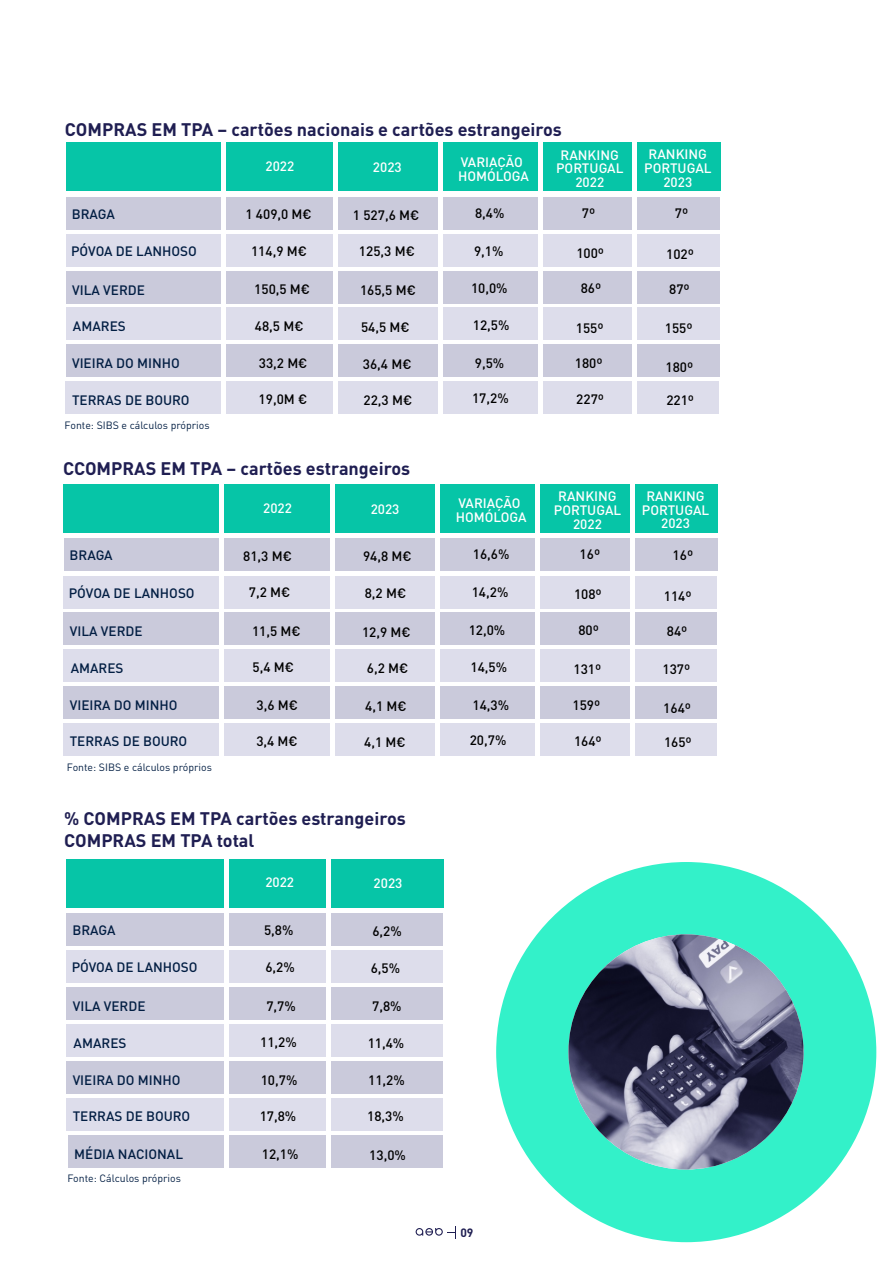
<style>
.page{position:relative;width:893px;height:1263px;background:#fff}
.page>*{position:absolute;margin:0;border:0;box-sizing:border-box;transform-origin:0 0}
.t1{font:700 18px/22px "DIN Pro";color:#1f1e52}
.t2{font:500 13.5px "DIN Pro";color:#000}
.t3{font:500 13.5px "DIN Pro";color:#021e43}
.t4{font:500 13.5px/14px "DIN Pro";color:#fff;text-align:center}
.t5{font:700 12px "DIN Pro";color:#1f1e52}
.t6{font:10.5px "DIN Pro";color:#021e43}
</style>
<div class="page">
<div style="left:66px;top:197px;width:654px;height:32px;background:#cacadb"></div>
<div style="left:64px;top:538px;width:654px;height:33px;background:#cacadb"></div>
<div style="left:66px;top:271px;width:653px;height:32px;background:#cacadb"></div>
<div style="left:63px;top:613px;width:654px;height:32px;background:#cacadb"></div>
<div style="left:66px;top:345px;width:653px;height:32px;background:#cacadb"></div>
<div style="left:63px;top:686px;width:654px;height:32px;background:#cacadb"></div>
<div style="left:66px;top:234px;width:653px;height:32px;background:#ddddeb"></div>
<div style="left:63px;top:576px;width:654px;height:32px;background:#ddddeb"></div>
<div style="left:66px;top:308px;width:653px;height:32px;background:#ddddeb"></div>
<div style="left:63px;top:649px;width:654px;height:32px;background:#ddddeb"></div>
<div style="left:65px;top:382px;width:654px;height:32px;background:#ddddeb"></div>
<div style="left:63px;top:723px;width:654px;height:32px;background:#ddddeb"></div>
<div style="left:66px;top:142px;width:654px;height:49px;background:#06c5a7"></div>
<div style="left:63px;top:484px;width:655px;height:49px;background:#06c5a7"></div>
<div style="left:221px;top:134px;width:5px;height:286px;background:#fff"></div>
<div style="left:219px;top:475px;width:5px;height:286px;background:#fff"></div>
<hr style="left:333px;top:130px;width:4px;height:286px;background:#fff">
<div style="left:330px;top:472px;width:5px;height:286px;background:#fff"></div>
<hr style="left:538px;top:133px;width:4px;height:286px;background:#fff">
<div style="left:535px;top:475px;width:5px;height:285px;background:#fff"></div>
<div style="left:438px;top:141px;width:5px;height:286px;background:#fff"></div>
<hr style="left:436px;top:482px;width:4px;height:286px;background:#fff">
<div style="left:632px;top:137px;width:5px;height:285px;background:#fff"></div>
<div style="left:630px;top:478px;width:5px;height:286px;background:#fff"></div>
<div style="left:66px;top:913px;width:377px;height:32px;background:#cacadb"></div>
<div style="left:66px;top:987px;width:377px;height:32px;background:#cacadb"></div>
<div style="left:66px;top:1061px;width:377px;height:32px;background:#cacadb"></div>
<div style="left:68px;top:1135px;width:375px;height:33px;background:#cacadb"></div>
<div style="left:66px;top:951px;width:377px;height:32px;background:#ddddeb"></div>
<div style="left:66px;top:1024px;width:377px;height:32px;background:#ddddeb"></div>
<div style="left:66px;top:1098px;width:377px;height:32px;background:#ddddeb"></div>
<div style="left:66px;top:859px;width:377px;height:48px;background:#06c5a7"></div>
<div style="left:326px;top:790px;width:5px;height:378px;background:#fff"></div>
<hr style="left:225px;top:851px;width:4px;height:325px;background:#fff">
<svg style="left:496px;top:862px;width:380px;height:380px;fill:#33f1c9"></svg>
<img style="left:568px;top:934px;width:236px;height:235px;border-radius:50%">
<svg style="left:416px;top:1226px;width:40px;height:12px"></svg>
<h1 class="t1" style="left:65px;top:120px;width:498px">COMPRAS EM TPA – cartões nacionais e cartões estrangeiros</h1>
<p class="t4" style="left:266px;top:161px;width:30px">2022</p>
<p class="t4" style="left:373px;top:162px;width:30px">2023</p>
<p class="t4" style="left:458px;top:156px;width:72px;text-align:left">VARIAÇÃO<br>HOMÓLOGA</p>
<p class="t4" style="left:556px;top:149px;width:69px">RANKING<br>PORTUGAL<br>2022</p>
<p class="t4" style="left:644px;top:149px;width:69px">RANKING<br>PORTUGAL<br>2023</p>
<p class="t3" style="left:72px;top:209px;width:45px">BRAGA</p>
<p class="t2" style="left:245px;top:209px;width:68px">1 409,0 M€</p>
<p class="t2" style="left:353px;top:210px;width:68px">1 527,6 M€</p>
<p class="t2" style="left:475px;top:208px;width:31px">8,4%</p>
<p class="t2" style="left:582px;top:208px;width:15px">7º</p>
<p class="t2" style="left:675px;top:209px;width:15px">7º</p>
<p class="t3" style="left:71px;top:246px;width:127px">PÓVOA DE LANHOSO</p>
<p class="t2" style="left:251px;top:246px;width:57px">114,9 M€</p>
<p class="t2" style="left:359px;top:247px;width:57px">125,3 M€</p>
<p class="t2" style="left:474px;top:246px;width:31px">9,1%</p>
<p class="t2" style="left:576px;top:248px;width:29px">100º</p>
<p class="t2" style="left:666px;top:249px;width:29px">102º</p>
<p class="t3" style="left:72px;top:285px;width:74px">VILA VERDE</p>
<p class="t2" style="left:254px;top:285px;width:57px">150,5 M€</p>
<p class="t2" style="left:360px;top:285px;width:57px">165,5 M€</p>
<p class="t2" style="left:471px;top:284px;width:38px">10,0%</p>
<p class="t2" style="left:581px;top:284px;width:22px">86º</p>
<p class="t2" style="left:669px;top:285px;width:22px">87º</p>
<p class="t3" style="left:73px;top:322px;width:54px">AMARES</p>
<p class="t2" style="left:255px;top:321px;width:50px">48,5 M€</p>
<p class="t2" style="left:361px;top:322px;width:50px">54,5 M€</p>
<p class="t2" style="left:473px;top:320px;width:38px">12,5%</p>
<p class="t2" style="left:576px;top:323px;width:29px">155º</p>
<p class="t2" style="left:665px;top:323px;width:29px">155º</p>
<p class="t3" style="left:72px;top:359px;width:109px">VIEIRA DO MINHO</p>
<p class="t2" style="left:259px;top:359px;width:50px">33,2 M€</p>
<p class="t2" style="left:363px;top:359px;width:50px">36,4 M€</p>
<p class="t2" style="left:475px;top:358px;width:31px">9,5%</p>
<p class="t2" style="left:575px;top:359px;width:29px">180º</p>
<p class="t2" style="left:666px;top:362px;width:29px">180º</p>
<p class="t3" style="left:72px;top:395px;width:119px">TERRAS DE BOURO</p>
<p class="t2" style="left:259px;top:395px;width:50px">19,0M €</p>
<p class="t2" style="left:364px;top:395px;width:50px">22,3 M€</p>
<p class="t2" style="left:472px;top:393px;width:38px">17,2%</p>
<p class="t2" style="left:576px;top:394px;width:29px">227º</p>
<p class="t2" style="left:666px;top:395px;width:29px">221º</p>
<p class="t6" style="left:65px;top:421px;width:147px">Fonte: SIBS e cálculos próprios</p>
<h1 class="t1" style="left:63px;top:459px;width:349px">CCOMPRAS EM TPA – cartões estrangeiros</h1>
<p class="t4" style="left:263px;top:502px;width:30px">2022</p>
<p class="t4" style="left:371px;top:503px;width:30px">2023</p>
<p class="t4" style="left:456px;top:498px;width:72px;text-align:left">VARIAÇÃO<br>HOMÓLOGA</p>
<p class="t4" style="left:554px;top:491px;width:69px">RANKING<br>PORTUGAL<br>2022</p>
<p class="t4" style="left:642px;top:490px;width:69px">RANKING<br>PORTUGAL<br>2023</p>
<p class="t3" style="left:70px;top:551px;width:45px">BRAGA</p>
<p class="t2" style="left:243px;top:551px;width:50px">81,3 M€</p>
<p class="t2" style="left:363px;top:552px;width:50px">94,8 M€</p>
<p class="t2" style="left:473px;top:550px;width:38px">16,6%</p>
<p class="t2" style="left:580px;top:549px;width:22px">16º</p>
<p class="t2" style="left:673px;top:550px;width:22px">16º</p>
<p class="t3" style="left:69px;top:588px;width:127px">PÓVOA DE LANHOSO</p>
<p class="t2" style="left:249px;top:588px;width:43px">7,2 M€</p>
<p class="t2" style="left:365px;top:588px;width:43px">8,2 M€</p>
<p class="t2" style="left:472px;top:588px;width:38px">14,2%</p>
<p class="t2" style="left:574px;top:589px;width:29px">108º</p>
<p class="t2" style="left:664px;top:591px;width:29px">114º</p>
<p class="t3" style="left:70px;top:627px;width:74px">VILA VERDE</p>
<p class="t2" style="left:252px;top:626px;width:50px">11,5 M€</p>
<p class="t2" style="left:362px;top:627px;width:50px">12,9 M€</p>
<p class="t2" style="left:469px;top:625px;width:38px">12,0%</p>
<p class="t2" style="left:578px;top:625px;width:22px">80º</p>
<p class="t2" style="left:667px;top:626px;width:22px">84º</p>
<p class="t3" style="left:71px;top:663px;width:54px">AMARES</p>
<p class="t2" style="left:253px;top:663px;width:43px">5,4 M€</p>
<p class="t2" style="left:367px;top:663px;width:43px">6,2 M€</p>
<p class="t2" style="left:471px;top:662px;width:38px">14,5%</p>
<p class="t2" style="left:573px;top:665px;width:29px">131º</p>
<p class="t2" style="left:663px;top:665px;width:29px">137º</p>
<p class="t3" style="left:70px;top:700px;width:109px">VIEIRA DO MINHO</p>
<p class="t2" style="left:257px;top:700px;width:43px">3,6 M€</p>
<p class="t2" style="left:365px;top:701px;width:43px">4,1 M€</p>
<p class="t2" style="left:473px;top:700px;width:38px">14,3%</p>
<p class="t2" style="left:572px;top:700px;width:29px">159º</p>
<p class="t2" style="left:663px;top:704px;width:29px">164º</p>
<p class="t3" style="left:70px;top:736px;width:119px">TERRAS DE BOURO</p>
<p class="t2" style="left:256px;top:736px;width:43px">3,4 M€</p>
<p class="t2" style="left:364px;top:737px;width:43px">4,1 M€</p>
<p class="t2" style="left:470px;top:735px;width:38px">20,7%</p>
<p class="t2" style="left:574px;top:736px;width:29px">164º</p>
<p class="t2" style="left:664px;top:737px;width:29px">165º</p>
<p class="t6" style="left:67px;top:763px;width:147px">Fonte: SIBS e cálculos próprios</p>
<h1 class="t1" style="left:64px;top:809px;width:343px">% COMPRAS EM TPA cartões estrangeiros<br>COMPRAS EM TPA total</h1>
<p class="t4" style="left:265px;top:877px;width:30px">2022</p>
<p class="t4" style="left:374px;top:878px;width:30px">2023</p>
<p class="t3" style="left:73px;top:925px;width:45px">BRAGA</p>
<p class="t3" style="left:72px;top:963px;width:127px">PÓVOA DE LANHOSO</p>
<p class="t3" style="left:73px;top:1001px;width:74px">VILA VERDE</p>
<p class="t3" style="left:74px;top:1038px;width:54px">AMARES</p>
<p class="t3" style="left:73px;top:1075px;width:109px">VIEIRA DO MINHO</p>
<p class="t2" style="left:264px;top:926px;width:31px">5,8%</p>
<p class="t2" style="left:372px;top:926px;width:31px">6,2%</p>
<p class="t2" style="left:265px;top:962px;width:31px">6,2%</p>
<p class="t2" style="left:371px;top:963px;width:31px">6,5%</p>
<p class="t2" style="left:266px;top:1001px;width:31px">7,7%</p>
<p class="t2" style="left:372px;top:1002px;width:31px">7,8%</p>
<p class="t2" style="left:260px;top:1037px;width:38px">11,2%</p>
<p class="t2" style="left:368px;top:1038px;width:38px">11,4%</p>
<p class="t2" style="left:261px;top:1075px;width:38px">10,7%</p>
<p class="t2" style="left:368px;top:1076px;width:38px">11,2%</p>
<p class="t3" style="left:73px;top:1111px;width:119px">TERRAS DE BOURO</p>
<p class="t2" style="left:260px;top:1111px;width:38px">17,8%</p>
<p class="t2" style="left:367px;top:1112px;width:38px">18,3%</p>
<p class="t3" style="left:74px;top:1150px;width:110px">MÉDIA NACIONAL</p>
<p class="t2" style="left:262px;top:1149px;width:38px">12,1%</p>
<p class="t2" style="left:369px;top:1150px;width:38px">13,0%</p>
<p class="t6" style="left:68px;top:1175px;width:115px">Fonte: Cálculos próprios</p>
<p class="t5" style="left:460px;top:1228px;width:15px">09</p>
</div>
